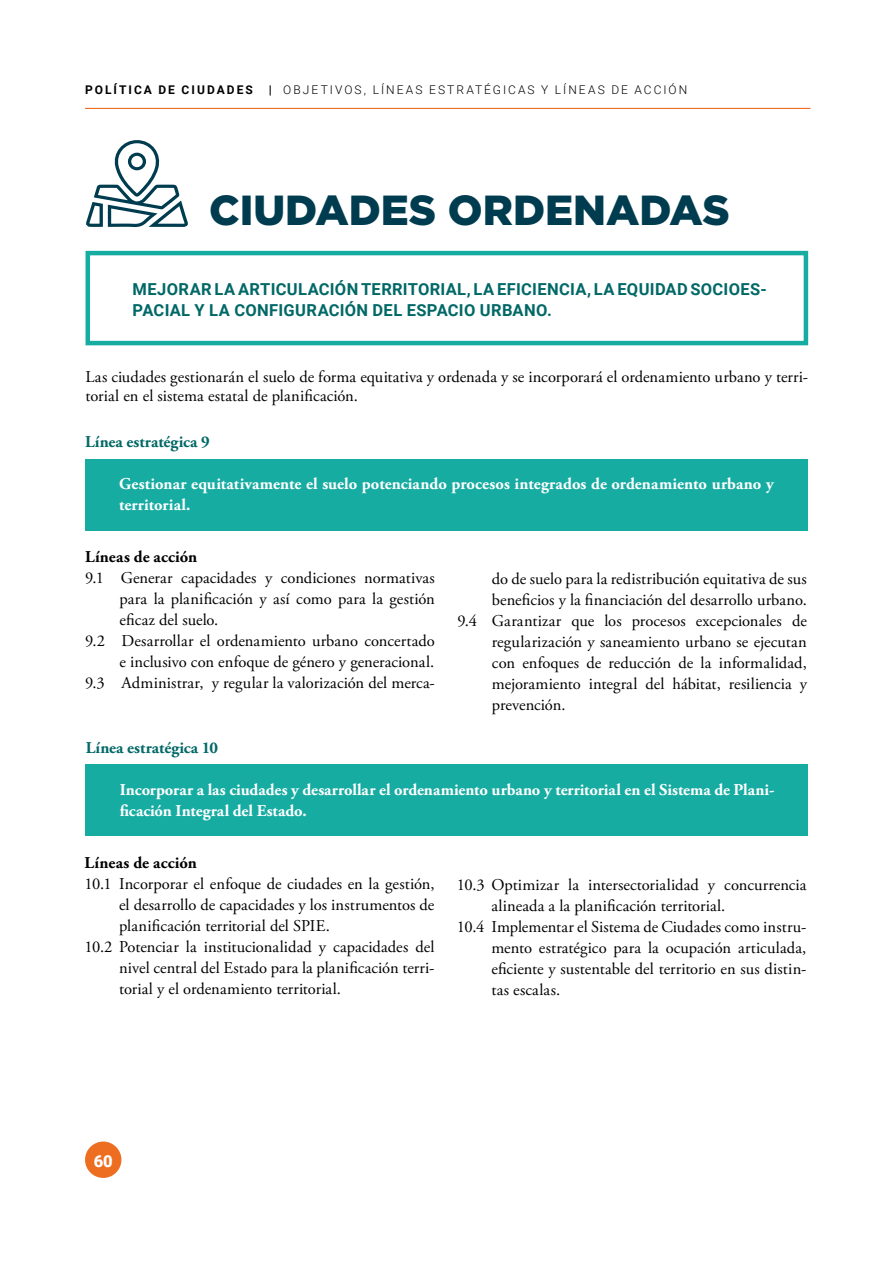
<style>
.page{position:relative;width:893px;height:1263px;background:#fff}
.page>*{position:absolute;margin:0;border:0;box-sizing:border-box;transform-origin:0 0}
.t1{font:900 42px "Gotham";color:#003c4f}
.t2{font:16.5px/19.5px "Adobe Garamond Pro";letter-spacing:.005em;color:#000}
.t3{font:700 16.5px/21px "Adobe Garamond Pro";color:#fff}
.t4{font:700 16.5px/21px "Roboto";letter-spacing:.02em;color:#006866}
.t5{font:700 16.5px "Adobe Garamond Pro";color:#006866}
.t6{font:700 16.5px "Adobe Garamond Pro";letter-spacing:.01em;color:#000}
.t7{font:900 16.5px "Roboto";color:#fff}
.t8{font:300 12px "Roboto";letter-spacing:.17em;color:#000}
.t9{font:700 12px "Roboto";letter-spacing:.17em;color:#000}
.s1{font-weight:700}
</style>
<div class="page">
<hr style="left:85px;top:108px;width:725px;height:1px;background:#ed6e21">
<div style="left:85px;top:1141px;width:36px;height:37px;background:#ed6e21;border-radius:50%"></div>
<div style="left:85px;top:764px;width:723px;height:72px;background:#17aca2"></div>
<div style="left:85px;top:459px;width:722px;height:72px;background:#17aca2"></div>
<div style="left:86px;top:251px;width:722px;height:94px;border:4px solid #17aca2"></div>
<svg style="left:86px;top:140px;width:102px;height:87px"></svg>
<p class="t9" style="left:85px;top:81px;width:169px">POLÍTICA DE CIUDADES</p>
<p class="t8" style="left:269px;top:81px;width:420px"><span class="s1">|</span> OBJETIVOS, LÍNEAS ESTRATÉGICAS Y LÍNEAS DE ACCIÓN</p>
<h1 class="t1" style="left:209px;top:185px;width:522px">CIUDADES ORDENADAS</h1>
<p class="t4" style="left:133px;top:278px;width:636px">MEJORAR LA ARTICULACIÓN TERRITORIAL, LA EFICIENCIA, LA EQUIDAD SOCIOES-<br>PACIAL Y LA CONFIGURACIÓN DEL ESPACIO URBANO.</p>
<p class="t2" style="left:85px;top:367px;width:724px">Las ciudades gestionarán el suelo de forma equitativa y ordenada y se incorporará el ordenamiento urbano y terri&shy;torial en el sistema estatal de planificación.</p>
<p class="t5" style="left:85px;top:432px;width:126px">Línea estratégica 9</p>
<p class="t3" style="left:119px;top:473px;width:656px">Gestionar equitativamente el suelo potenciando procesos integrados de ordenamiento urbano y territorial.</p>
<p class="t6" style="left:85px;top:547px;width:114px">Líneas de acción</p>
<p class="t2" style="left:85px;top:568px;width:351px">9.1 Generar capacidades y condiciones normativas</p>
<p class="t2" style="left:120px;top:589px;width:317px">para la planificación y así como para la gestión</p>
<p class="t2" style="left:120px;top:610px;width:100px">eficaz del suelo.</p>
<p class="t2" style="left:85px;top:631px;width:351px">9.2 D esarrollar el ordenamiento urbano concertado</p>
<p class="t2" style="left:120px;top:652px;width:316px">e inclusivo con enfoque de género y generacional.</p>
<p class="t2" style="left:85px;top:673px;width:351px">9.3 Administrar, y regular la valorización del merca-</p>
<p class="t2" style="left:492px;top:569px;width:316px">do de suelo para la redistribución equitativa de sus</p>
<p class="t2" style="left:492px;top:590px;width:317px">beneficios y la financiación del desarrollo urbano.</p>
<p class="t2" style="left:457px;top:611px;width:351px">9.4 Garantizar que los procesos excepcionales de</p>
<p class="t2" style="left:492px;top:632px;width:317px">regularización y saneamiento urbano se ejecutan</p>
<p class="t2" style="left:492px;top:653px;width:316px">con enfoques de reducción de la informalidad,</p>
<p class="t2" style="left:492px;top:674px;width:317px">mejoramiento integral del hábitat, resiliencia y</p>
<p class="t2" style="left:492px;top:695px;width:75px">prevención.</p>
<p class="t5" style="left:86px;top:738px;width:134px">Línea estratégica 10</p>
<p class="t3" style="left:120px;top:780px;width:656px">Incorporar a las ciudades y desarrollar el ordenamiento urbano y territorial en el Sistema de Plani&shy;ficación Integral del Estado.</p>
<p class="t6" style="left:85px;top:853px;width:114px">Líneas de acción</p>
<p class="t2" style="left:85px;top:875px;width:351px">10.1 Incorporar el enfoque de ciudades en la gestión,</p>
<p class="t2" style="left:119px;top:896px;width:317px">el desarrollo de capacidades y los instrumentos de</p>
<p class="t2" style="left:119px;top:917px;width:212px">planificación territorial del SPIE.</p>
<p class="t2" style="left:85px;top:938px;width:351px">10.2 Potenciar la institucionalidad y capacidades del</p>
<p class="t2" style="left:119px;top:959px;width:317px">nivel central del Estado para la planificación terri-</p>
<p class="t2" style="left:119px;top:980px;width:223px">torial y el ordenamiento territorial.</p>
<p class="t2" style="left:457px;top:876px;width:351px">10.3 Optimizar la intersectorialidad y concurrencia</p>
<p class="t2" style="left:491px;top:897px;width:235px">alineada a la planificación territorial.</p>
<p class="t2" style="left:457px;top:918px;width:351px">10.4 Implementar el Sistema de Ciudades como instru-</p>
<p class="t2" style="left:491px;top:939px;width:317px">mento estratégico para la ocupación articulada,</p>
<p class="t2" style="left:491px;top:960px;width:317px">eficiente y sustentable del territorio en sus distin-</p>
<p class="t2" style="left:491px;top:981px;width:70px">tas escalas.</p>
<p class="t7" style="left:94px;top:1150px;width:21px">60</p>
</div>
